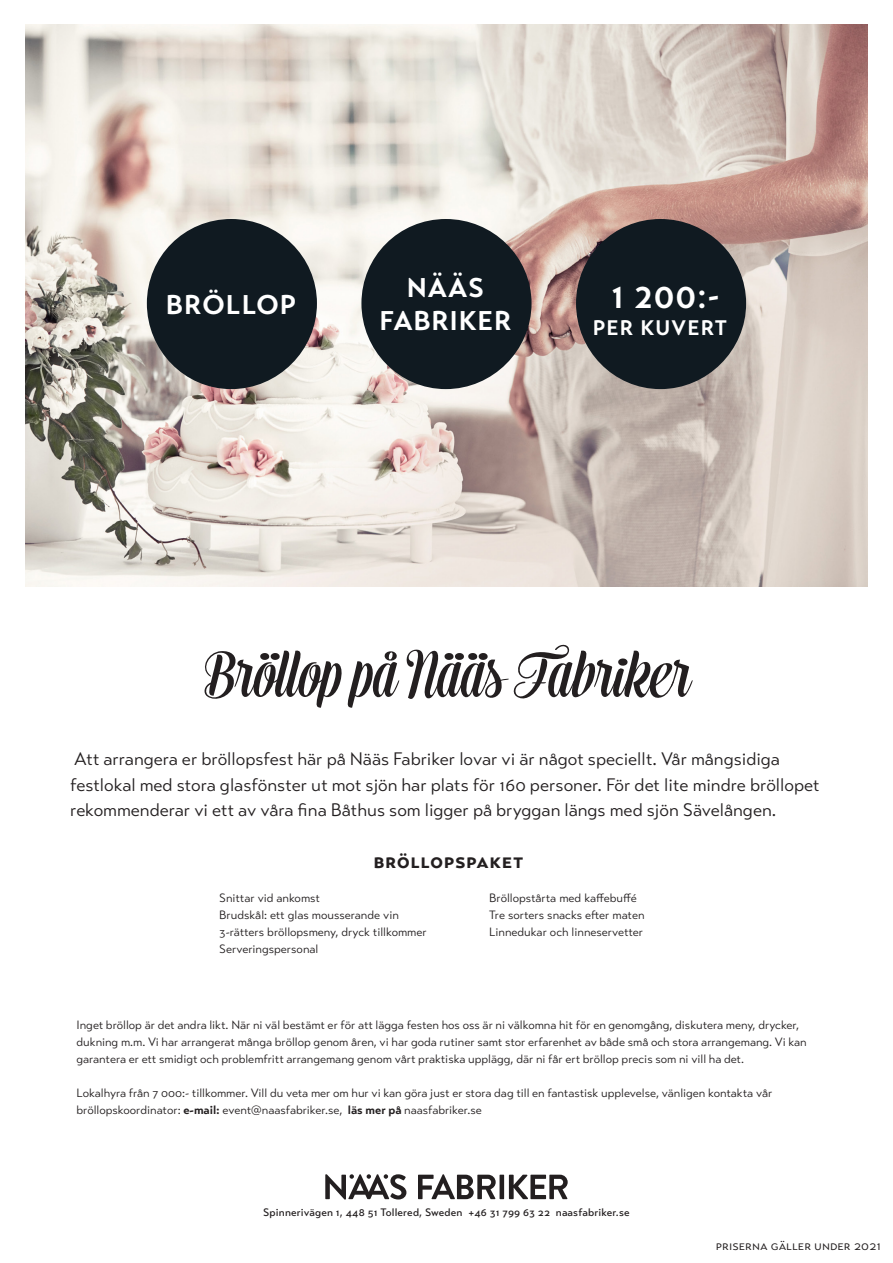
<style>
.page{position:relative;width:893px;height:1263px;background:#fff}
.page>*{position:absolute;margin:0;border:0;box-sizing:border-box;transform-origin:0 0}
.t1{font:67.5px "Voyage";color:#231f20}
.t2{font:700 30px "Transat Text";color:#fff}
.t3{font:700 27px "Transat Text";letter-spacing:.03em;color:#fff}
.faktarubrik{font:700 21px "Transat Text";letter-spacing:.02em;color:#231f20}
.t4{font:700 21px "Transat Text";letter-spacing:.05em;color:#fff}
.ingress{font:18px/25.5px "Transat Text Standard";color:#231f20}
.ingress-2{font:13.5px "Transat Text Standard";color:#231f20}
.ingress-3{font:12px/17px "Transat Text Standard";color:#231f20}
.faktatext{font:12px "Transat Text Standard";color:#231f20}
.faktarubrik-2{font:12px "Transat Text Standard";color:#231f20}
.adressrad{font:500 10.8px "Transat Text";letter-spacing:.015em;color:#231f20}
.s1{font-family:"Transat Text";font-weight:700}
</style>
<div class="page">
<img style="left:26px;top:25px;width:841px;height:561px">
<div style="left:147px;top:219px;width:170px;height:170px;background:#101a21;border-radius:50%"></div>
<div style="left:361px;top:219px;width:170px;height:170px;background:#101a21;border-radius:50%"></div>
<div style="left:576px;top:219px;width:170px;height:170px;background:#101a21;border-radius:50%"></div>
<svg style="left:325px;top:1174px;width:81px;height:25px"></svg>
<svg style="left:418px;top:1174px;width:150px;height:25px"></svg>
<p class="t3" style="left:166px;top:288px;width:132px">BRÖLLOP</p>
<p class="t3" style="left:407px;top:272px;width:79px">NÄÄS</p>
<p class="t3" style="left:380px;top:304px;width:133px">FABRIKER</p>
<p class="t2" style="left:612px;top:279px;width:109px">1 200:-</p>
<p class="t4" style="left:593px;top:315px;width:136px">PER KUVERT</p>
<p class="t1" style="left:204px;top:627px;width:487px">Bröllop på Nääs Fabriker</p>
<p class="ingress" style="left:70px;top:747px;width:751px">Att arrangera er bröllopsfest här på Nääs Fabriker lovar vi är något speciellt. Vår mångsidiga festlokal med stora glasfönster ut mot sjön har plats för 160 personer. För det lite mindre bröllopet rekommenderar vi ett av våra fina Båthus som ligger på bryggan längs med sjön Sävelången.</p>
<p class="faktarubrik" style="left:373px;top:847px;width:152px">bröllopspaket</p>
<p class="faktarubrik-2" style="left:219px;top:890px;width:102px">Snittar vid ankomst</p>
<p class="faktarubrik-2" style="left:489px;top:890px;width:149px">Bröllopstårta med kaffebuffé</p>
<p class="faktatext" style="left:219px;top:907px;width:181px">Brudskål: ett glas mousserande vin</p>
<p class="faktatext" style="left:489px;top:907px;width:157px">Tre sorters snacks efter maten</p>
<p class="faktatext" style="left:219px;top:924px;width:209px">3-rätters bröllopsmeny, dryck tillkommer</p>
<p class="faktatext" style="left:489px;top:924px;width:155px">Linnedukar och linneservetter</p>
<p class="faktatext" style="left:219px;top:941px;width:101px">Serveringspersonal</p>
<p class="ingress-3" style="left:77px;top:1016px;width:732px">Inget bröllop är det andra likt. När ni väl bestämt er för att lägga festen hos oss är ni välkomna hit för en genomgång, diskutera meny, drycker, dukning m.m. Vi har arrangerat många bröllop genom åren, vi har goda rutiner samt stor erfarenhet av både små och stora arrangemang. Vi kan garantera er ett smidigt och problemfritt arrangemang genom vårt praktiska upplägg, där ni får ert bröllop precis som ni vill ha det.</p>
<p class="ingress-3" style="left:77px;top:1085px;width:697px">Lokalhyra från 7 000:- tillkommer. Vill du veta mer om hur vi kan göra just er stora dag till en fantastisk upplevelse, vänligen kontakta vår bröllopskoordinator: <span class="s1">e-mail:</span> event@naasfabriker.se, <span class="s1">läs mer på</span> naasfabriker.se</p>
<p class="adressrad" style="left:263px;top:1206px;width:368px">Spinnerivägen 1, 448 51 Tollered, Sweden +46 31 799 63 22 naasfabriker.se</p>
<p class="ingress-2" style="left:716px;top:1237px;width:167px">priserna gäller under 2021</p>
</div>
